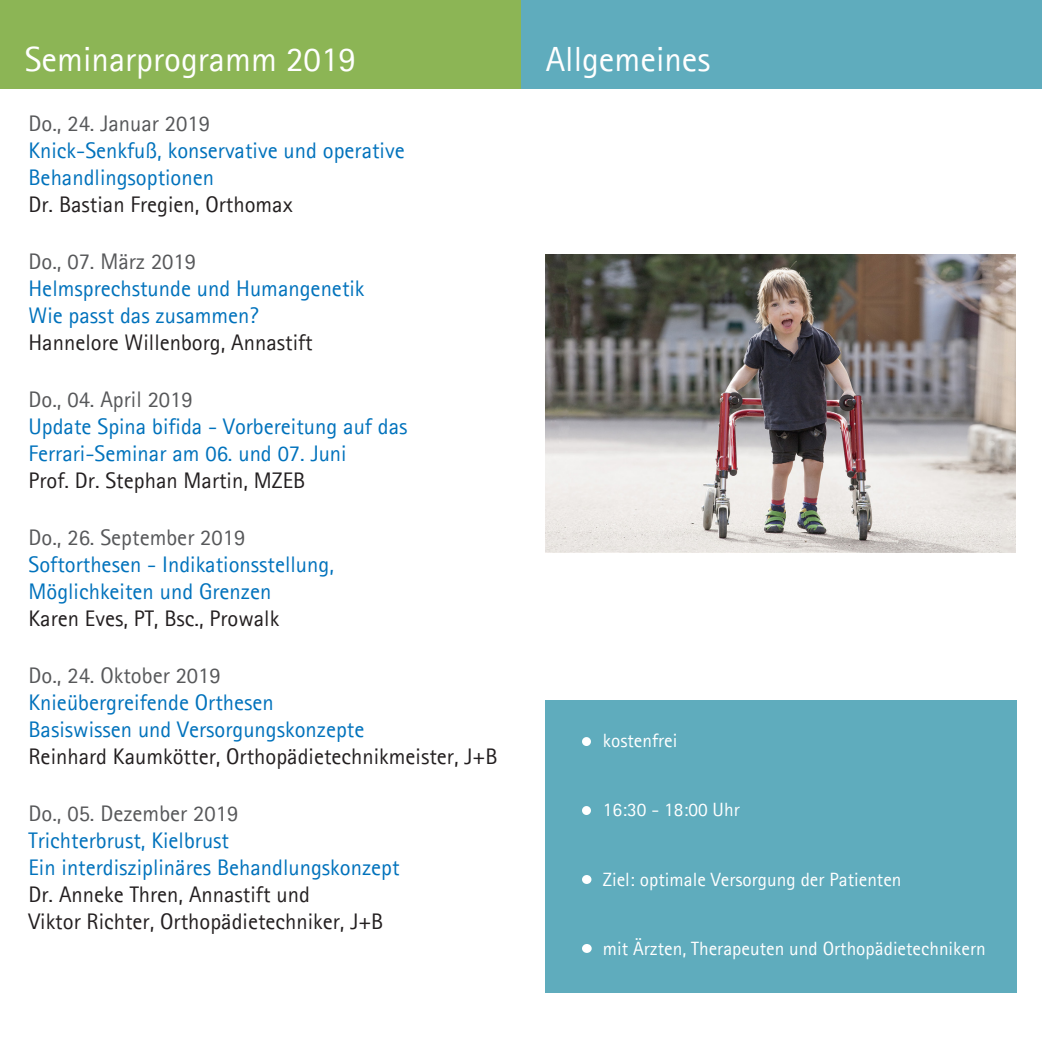
<style>
.page{position:relative;width:1042px;height:1042px;background:#fff}
.page>*{position:absolute;margin:0;border:0;box-sizing:border-box;transform-origin:0 0}
.t1{font:35px "Agfa Rotis Sans Serif";color:#fff}
.t2{font:22.57px/27.1px "Agfa Rotis Sans Serif";color:#0072bc}
.t3{font:22.57px/27.1px "Agfa Rotis Sans Serif";color:#231f20}
.t4{font:22.57px "Agfa Rotis Sans Serif";color:#57585a}
.t5{font:19.25px "Agfa Rotis Sans Serif";color:#fff}
</style>
<div class="page">
<div style="left:0;top:0;width:521px;height:89px;background:#8cb555"></div>
<div style="left:521px;top:0;width:521px;height:89px;background:#5facbd"></div>
<div style="left:546px;top:699px;width:471px;height:293px;background:#5facbd"></div>
<div style="left:583px;top:738px;width:7px;height:7px;background:#fff;border-radius:50%"></div>
<div style="left:582px;top:737px;width:9px;height:9px;border:2px solid #fff;border-radius:50%"></div>
<div style="left:583px;top:807px;width:7px;height:7px;background:#fff;border-radius:50%"></div>
<div style="left:582px;top:806px;width:9px;height:9px;border:2px solid #fff;border-radius:50%"></div>
<div style="left:583px;top:876px;width:7px;height:7px;background:#fff;border-radius:50%"></div>
<div style="left:582px;top:875px;width:9px;height:9px;border:2px solid #fff;border-radius:50%"></div>
<div style="left:583px;top:945px;width:8px;height:7px;background:#fff;border-radius:50%"></div>
<div style="left:582px;top:944px;width:10px;height:9px;border:2px solid #fff;border-radius:50%"></div>
<img style="left:546px;top:254px;width:469px;height:299px">
<h1 class="t1" style="left:25px;top:39px;width:333px">Seminarprogramm 2019</h1>
<h1 class="t1" style="left:546px;top:39px;width:166px">Allgemeines</h1>
<p class="t4" style="left:29px;top:110px;width:183px">Do., 24. Januar 2019</p>
<p class="t2" style="left:29px;top:137px;width:378px">Knick-Senkfuß, konservative und operative<br>Behandlingsoptionen</p>
<p class="t3" style="left:29px;top:191px;width:266px">Dr. Bastian Fregien, Orthomax</p>
<p class="t4" style="left:29px;top:248px;width:169px">Do., 07. März 2019</p>
<p class="t2" style="left:29px;top:274px;width:337px">Helmsprechstunde und Humangenetik<br>Wie passt das zusammen?</p>
<p class="t3" style="left:29px;top:329px;width:286px">Hannelore Willenborg, Annastift</p>
<p class="t4" style="left:29px;top:386px;width:166px">Do., 04. April 2019</p>
<p class="t2" style="left:29px;top:412px;width:380px">Update Spina bifida - Vorbereitung auf das<br>Ferrari-Seminar am 06. und 07. Juni</p>
<p class="t3" style="left:29px;top:466px;width:278px">Prof. Dr. Stephan Martin, MZEB</p>
<p class="t4" style="left:29px;top:524px;width:218px">Do., 26. September 2019</p>
<p class="t2" style="left:29px;top:550px;width:307px">Softorthesen - Indikationsstellung,<br>Möglichkeiten und Grenzen</p>
<p class="t3" style="left:29px;top:604px;width:252px">Karen Eves, PT, Bsc., Prowalk</p>
<p class="t4" style="left:29px;top:661px;width:194px">Do., 24. Oktober 2019</p>
<p class="t2" style="left:29px;top:688px;width:337px">Knieübergreifende Orthesen<br>Basiswissen und Versorgungskonzepte</p>
<p class="t3" style="left:29px;top:742px;width:470px">Reinhard Kaumkötter, Orthopädietechnikmeister, J+B</p>
<p class="t4" style="left:29px;top:799px;width:211px">Do., 05. Dezember 2019</p>
<p class="t2" style="left:29px;top:826px;width:373px">Trichterbrust, Kielbrust<br>Ein interdisziplinäres Behandlungskonzept</p>
<p class="t3" style="left:29px;top:880px;width:356px">Dr. Anneke Thren, Annastift und<br>Viktor Richter, Orthopädietechniker, J+B</p>
<p class="t5" style="left:603px;top:729px;width:76px">kostenfrei</p>
<p class="t5" style="left:603px;top:798px;width:138px">16:30 - 18:00 Uhr</p>
<p class="t5" style="left:603px;top:867px;width:300px">Ziel: optimale Versorgung der Patienten</p>
<p class="t5" style="left:603px;top:937px;width:384px">mit Ärzten, Therapeuten und Orthopädietechnikern</p>
</div>
